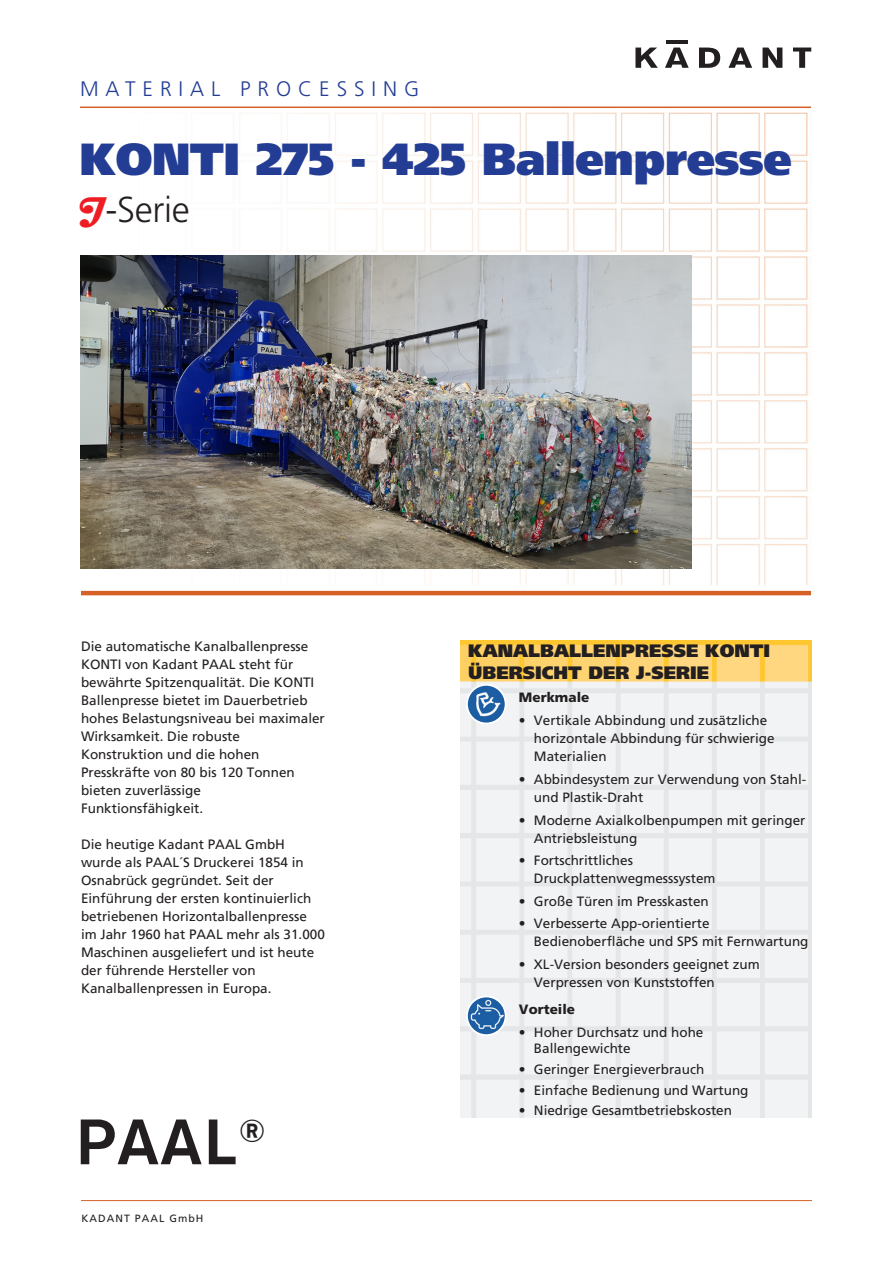
<style>
.page{position:relative;width:893px;height:1263px;background:#fff}
.page>*{position:absolute;margin:0;border:0;box-sizing:border-box;transform-origin:0 0}
.t1{font:500 63.3px "Akzidenz Grotesk BQ";color:#231f20}
.KADANT_BROCHURE_HEAD{font:900 45px "Frutiger LT Pro";letter-spacing:-.01em;color:#233d95}
.KADANT_BROCHURE_HEAD-2{font:300 36px "Frutiger LT Pro";letter-spacing:-.01em;color:#231f20}
.KADANT_BROCHURE_UNIT{font:300 21px "Frutiger LT Pro";letter-spacing:.33em;color:#233d95}
.KADANT_BROCHURE_HEAD-3{font:900 18px/21.6px "Frutiger LT Pro";color:#231f20}
.KADANT_BROCHURE_BODY{font:13.5px/18px "Frutiger LT";color:#231f20}
.t2{font:13.5px/18px "Frutiger LT Pro";color:#231f20}
.KADANT_BROCHURE_BULL{font:900 13.5px "Frutiger LT Pro";color:#231f20}
.KADANT_BROCHURE_BOIL{font:10.5px "Frutiger LT Pro";letter-spacing:.1em;color:#231f20}
.s1{font-family:"Magneto";font-weight:700;color:#ee1d23}
</style>
<div class="page">
<img style="left:80px;top:108px;width:731px;height:477px">
<hr style="left:80px;top:107px;width:731px;height:1px;background:#d66127">
<hr style="left:81px;top:1200px;width:731px;height:1px;background:#d66127">
<hr style="left:81px;top:591px;width:730px;height:4px;background:#d66127">
<img style="left:460px;top:640px;width:352px;height:477px">
<img style="left:467px;top:685px;width:39px;height:38px;border-radius:19px">
<div style="left:466px;top:684px;width:41px;height:40px;border:2px solid #fff;border-radius:50%"></div>
<img style="left:467px;top:996px;width:39px;height:39px;border-radius:19px">
<div style="left:466px;top:995px;width:41px;height:41px;border:2px solid #fff;border-radius:50%"></div>
<hr style="left:666px;top:40px;width:22px;height:4px;background:#231f20">
<svg style="left:635px;top:48px;width:23px;height:20px"></svg>
<svg style="left:665px;top:48px;width:24px;height:20px"></svg>
<svg style="left:699px;top:48px;width:21px;height:20px"></svg>
<svg style="left:728px;top:48px;width:24px;height:20px"></svg>
<svg style="left:762px;top:48px;width:20px;height:20px"></svg>
<svg style="left:793px;top:48px;width:18px;height:20px"></svg>
<img style="left:80px;top:255px;width:611px;height:313px">
<p class="KADANT_BROCHURE_UNIT" style="left:80px;top:77px;width:341px">MATERIAL PROCESSING</p>
<p class="KADANT_BROCHURE_HEAD" style="left:80px;top:132px;width:714px">KONTI 275 - 425 Ballenpresse</p>
<p class="KADANT_BROCHURE_HEAD-2" style="left:80px;top:189px;width:112px"><span class="s1">J</span>-Serie</p>
<p class="KADANT_BROCHURE_BODY" style="left:81px;top:637px;width:245px">Die automatische Kanalballenpresse<br>KONTI von Kadant PAAL steht für bewährte Spitzenqualität. Die KONTI<br>Ballenpresse bietet im Dauerbetrieb hohes Belastungsniveau bei maximaler<br>Wirksamkeit. Die robuste<br>Konstruktion und die hohen<br>Presskräfte von 80 bis 120 Tonnen bieten zuverlässige<br>Funktionsfähigkeit.</p>
<p class="KADANT_BROCHURE_BODY" style="left:81px;top:835px;width:245px">Die heutige Kadant PAAL GmbH wurde als PAAL´S Druckerei 1854 in Osnabrück gegründet. Seit der Einführung der ersten kontinuierlich betriebenen Horizontalballenpresse im Jahr 1960 hat PAAL mehr als 31.000<br>Maschinen ausgeliefert und ist heute der führende Hersteller von Kanalballenpressen in Europa.</p>
<p class="t1" style="left:75px;top:1103px;width:192px">PAAL<sup>®</sup></p>
<p class="KADANT_BROCHURE_BOIL" style="left:82px;top:1212px;width:123px">KADANT PAAL GmbH</p>
<p class="KADANT_BROCHURE_HEAD-3" style="left:468px;top:640px;width:304px">KANALBALLENPRESSE KONTI<br>ÜBERSICHT DER J-SERIE</p>
<p class="KADANT_BROCHURE_BULL" style="left:519px;top:690px;width:72px">Merkmale</p>
<p class="t2" style="left:534px;top:712px;width:242px;text-indent:-15px">• Vertikale Abbindung und zusätzliche horizontale Abbindung für schwierige<br>Materialien</p>
<p class="t2" style="left:534px;top:770px;width:274px;text-indent:-15px">• Abbindesystem zur Verwendung von Stahl&shy;und Plastik-Draht</p>
<p class="t2" style="left:534px;top:811px;width:273px;text-indent:-15px">• Moderne Axialkolbenpumpen mit geringer<br>Antriebsleistung</p>
<p class="t2" style="left:534px;top:851px;width:183px;text-indent:-15px">• Fortschrittliches<br>Druckplattenwegmesssystem</p>
<p class="t2" style="left:519px;top:892px;width:191px">• Große Türen im Presskasten</p>
<p class="t2" style="left:534px;top:914px;width:276px;text-indent:-15px">• Verbesserte App-orientierte<br>Bedienoberfläche und SPS mit Fernwartung</p>
<p class="t2" style="left:534px;top:955px;width:227px;text-indent:-15px">• XL-Version besonders geeignet zum<br>Verpressen von Kunststoffen</p>
<p class="KADANT_BROCHURE_BULL" style="left:519px;top:1001px;width:58px">Vorteile</p>
<p class="t2" style="left:534px;top:1024px;width:171px;line-height:16.2px;text-indent:-15px">• Hoher Durchsatz und hohe<br>Ballengewichte</p>
<p class="t2" style="left:519px;top:1060px;width:187px">• Geringer Energieverbrauch</p>
<p class="t2" style="left:519px;top:1081px;width:231px">• Einfache Bedienung und Wartung</p>
<p class="t2" style="left:519px;top:1102px;width:215px">• Niedrige Gesamtbetriebskosten</p>
</div>
